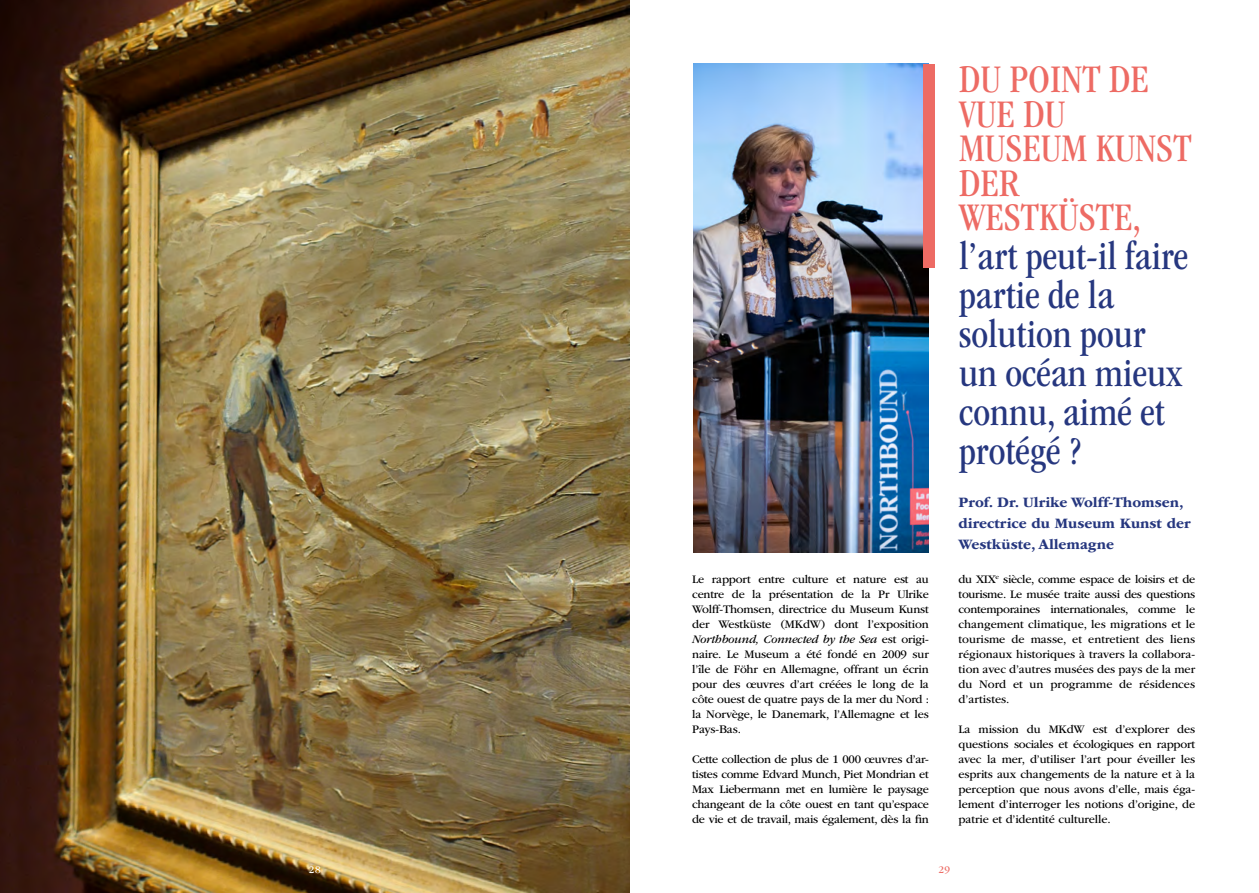
<style>
.page{position:relative;width:1259px;height:893px;background:#fff}
.page>*{position:absolute;margin:0;border:0;box-sizing:border-box;transform-origin:0 0}
.t1{font:condensed 40.5px/39px "ITC Garamond Std";color:#26377f}
.t2{font:condensed 40.5px/34.5px "ITC Garamond Std";color:#ed6b64}
.t3{font:700 15px/21px "ITC Garamond Std";color:#26377f}
.t4{font:12px/15px "ITC Garamond Std";letter-spacing:-.015em;color:#000;text-align:justify}
.t5{font:10.5px "ITC Garamond Std";color:#fff}
.t6{font:10.5px "ITC Garamond Std";color:#ed6b64}
.s1{font-style:italic}
</style>
<div class="page">
<img style="left:0;top:0;width:629px;height:893px">
<img style="left:693px;top:64px;width:236px;height:489px">
<div style="left:923px;top:64px;width:12px;height:204px;background:#ed6b64"></div>
<p class="t4" style="left:692px;top:571px;width:238px">Le rapport entre culture et nature est au centre de la présentation de la Pr Ulrike Wolff-Thomsen, directrice du Museum Kunst der Westküste (MKdW) dont l’exposition <span class="s1">Northbound, Connected by the Sea</span> est origi&shy;naire. Le Museum a été fondé en 2009 sur l’île de Föhr en Allemagne, offrant un écrin pour des œuvres d’art créées le long de la côte ouest de quatre pays de la mer du Nord : la Norvège, le Danemark, l’Allemagne et les Pays-Bas.</p>
<p class="t4" style="left:692px;top:751px;width:238px">Cette collection de plus de 1 000 œuvres d’ar&shy;tistes comme Edvard Munch, Piet Mondrian et Max Liebermann met en lumière le paysage changeant de la côte ouest en tant qu’espace de vie et de travail, mais également, dès la fin</p>
<h1 class="t2" style="left:959px;top:62px;width:234px">DU POINT DE<br>VUE DU<br>MUSEUM KUNST<br>DER<br>WESTKÜSTE,</h1>
<h1 class="t1" style="left:959px;top:237px;width:231px">l’art peut-il faire partie de la solution pour un océan mieux connu, aimé et protégé ?</h1>
<p class="t3" style="left:958px;top:492px;width:233px">Prof. Dr. Ulrike Wolff-Thomsen, directrice du Museum Kunst der<br>Westküste, Allemagne</p>
<p class="t4" style="left:958px;top:571px;width:238px">du XIX<sup>e</sup> siècle, comme espace de loisirs et de tourisme. Le musée traite aussi des questions contemporaines internationales, comme le changement climatique, les migrations et le tourisme de masse, et entretient des liens régionaux historiques à travers la collabora&shy;tion avec d’autres musées des pays de la mer du Nord et un programme de résidences d’artistes.</p>
<p class="t4" style="left:958px;top:721px;width:238px">La mission du MKdW est d’explorer des questions sociales et écologiques en rapport avec la mer, d’utiliser l’art pour éveiller les esprits aux changements de la nature et à la perception que nous avons d’elle, mais éga&shy;lement d’interroger les notions d’origine, de patrie et d’identité culturelle.</p>
<p class="t5" style="left:309px;top:864px;width:13px">28</p>
<p class="t6" style="left:938px;top:864px;width:13px">29</p>
</div>
